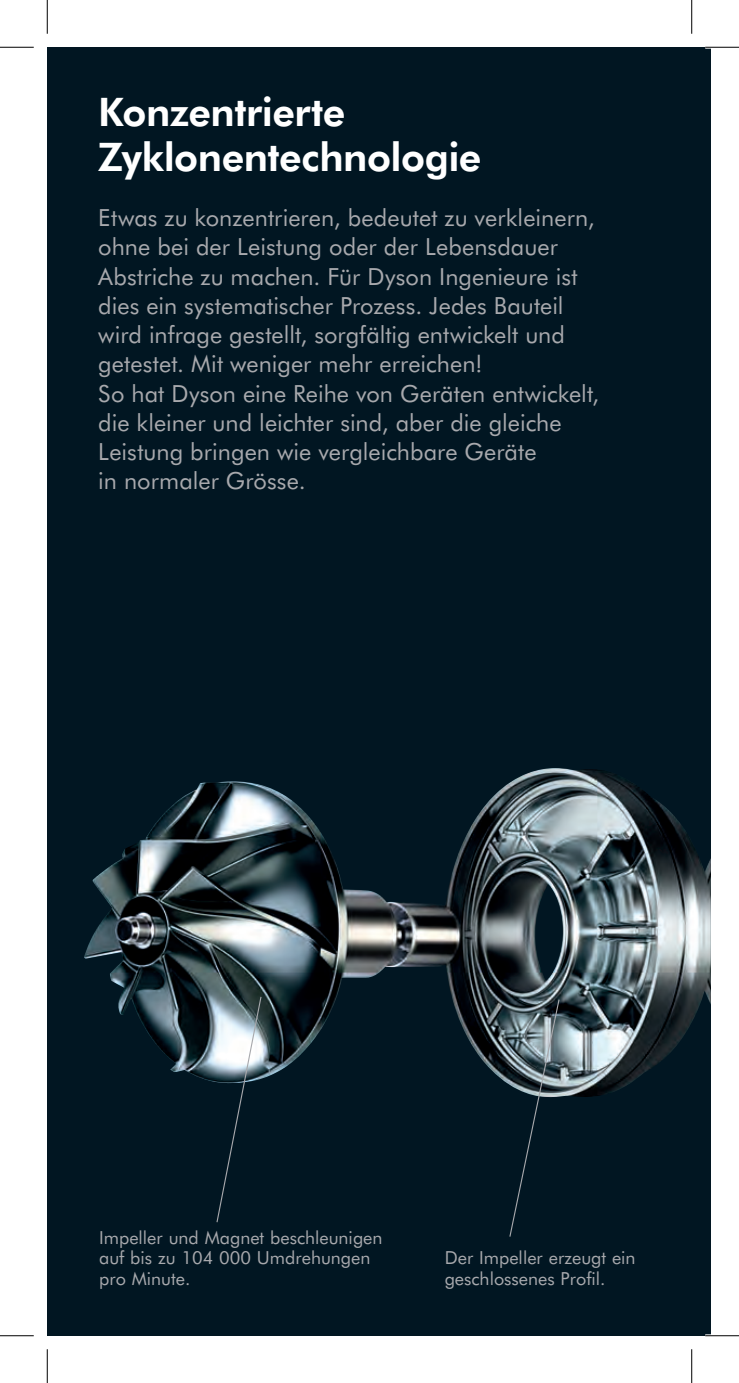
<style>
.page{position:relative;width:739px;height:1383px;background:#fff}
.page>*{position:absolute;margin:0;border:0;box-sizing:border-box;transform-origin:0 0}
.t1{font:800 39.38px/45px "Futura BT";letter-spacing:-.015em;color:#fff}
.t2{font:23.62px/29.2px "Futura BT";letter-spacing:.005em;color:#a8a9ad}
.t3{font:18px/20.2px "Futura BT";color:#a8a9ad}
</style>
<div class="page">
<div style="left:47px;top:47px;width:664px;height:1289px;background:#011622"></div>
<img style="left:84px;top:768px;width:627px;height:329px">
<svg style="left:216px;top:995px;width:46px;height:228px"></svg>
<svg style="left:508px;top:998px;width:52px;height:239px"></svg>
<hr style="left:705px;top:46px;width:34px;height:3px;background:#fff">
<hr style="left:705px;top:1334px;width:34px;height:3px;background:#fff">
<hr style="left:0;top:47px;width:34px;height:1px;background:#000">
<hr style="left:705px;top:47px;width:34px;height:1px;background:#000">
<hr style="left:0;top:1335px;width:34px;height:1px;background:#000">
<hr style="left:705px;top:1335px;width:34px;height:1px;background:#000">
<hr style="left:47px;top:0;width:1px;height:34px;background:#000">
<hr style="left:47px;top:1349px;width:1px;height:34px;background:#000">
<hr style="left:691px;top:0;width:1px;height:34px;background:#000">
<hr style="left:691px;top:1349px;width:1px;height:34px;background:#000">
<h1 class="t1" style="left:98px;top:89px;width:385px">Konzentrierte<br>Zyklonentechnologie</h1>
<p class="t2" style="left:98px;top:202px;width:502px">Etwas zu konzentrieren, bedeutet zu verkleinern, ohne bei der Leistung oder der Lebensdauer Abstriche zu machen. Für Dyson Ingenieure ist dies ein systematischer Prozess. Jedes Bauteil wird infrage gestellt, sorgfältig entwickelt und getestet. Mit weniger mehr erreichen!<br>So hat Dyson eine Reihe von Geräten entwickelt, die kleiner und leichter sind, aber die gleiche Leistung bringen wie vergleichbare Geräte<br>in normaler Grösse.</p>
<p class="t3" style="left:99px;top:1227px;width:285px">Impeller und Magnet beschleunigen auf bis zu 104 000 Umdrehungen pro Minute.</p>
<p class="t3" style="left:445px;top:1247px;width:192px">Der Impeller erzeugt ein geschlossenes Profil.</p>
</div>
